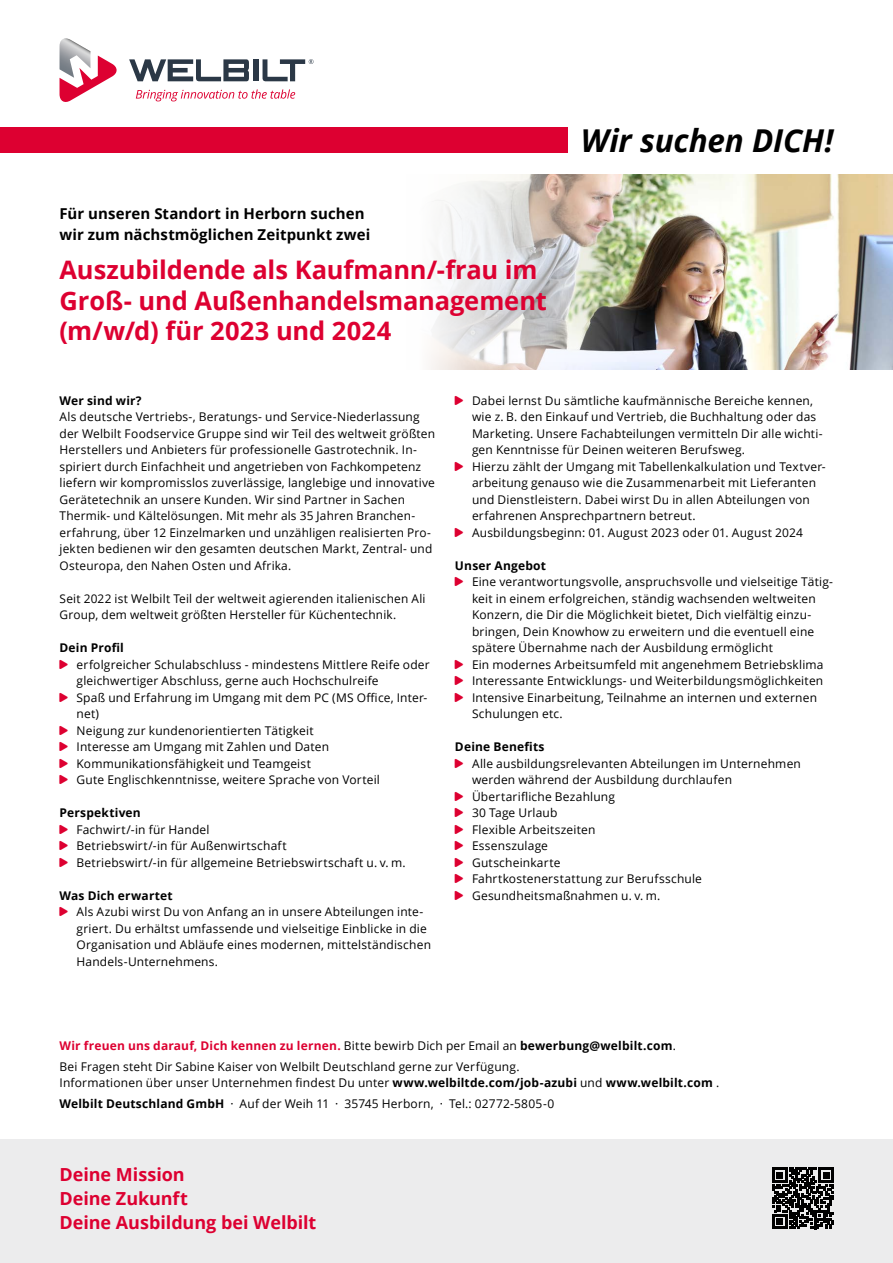
<style>
.page{position:relative;width:893px;height:1263px;background:#fff}
.page>*{position:absolute;margin:0;border:0;box-sizing:border-box;transform-origin:0 0}
.t1{font:italic 700 31.5px "Open Sans";letter-spacing:-.005em;color:#000}
.t2{font:700 25.5px/30.6px "Open Sans";letter-spacing:-.005em;color:#dd0031}
.t3{font:700 18px/24px "Open Sans";color:#dd0031}
.t4{font:700 15px/21px "Open Sans";letter-spacing:.005em;color:#000}
.t5{font:12px/16.5px "Open Sans";letter-spacing:.015em;color:#000}
.t6{font:700 12px "Open Sans";letter-spacing:.015em;color:#000}
.s1{font-family:"Arrow Rounded";color:#dd0031}
.s2{font-weight:700}
.s3{font-weight:700;color:#dd0031}
</style>
<div class="page">
<div style="left:0;top:1140px;width:893px;height:123px;background:#ececed"></div>
<svg style="left:136px;top:89px;width:159px;height:12px"></svg>
<div style="left:253px;top:59px;width:5px;height:22px;background:#2b3846"></div>
<svg style="left:263px;top:59px;width:50px;height:22px"></svg>
<svg style="left:129px;top:59px;width:120px;height:22px"></svg>
<svg style="left:60px;top:38px;width:57px;height:64px"></svg>
<svg style="left:772px;top:1168px;width:61px;height:61px"></svg>
<img style="left:430px;top:174px;width:463px;height:196px">
<div style="left:0;top:128px;width:568px;height:25px;background:#dd0031"></div>
<p class="t4" style="left:60px;top:203px;width:312px">Für unseren Standort in Herborn suchen wir zum nächstmöglichen Zeitpunkt zwei</p>
<h2 class="t2" style="left:60px;top:254px;width:489px">Auszubildende als Kaufmann/-frau im<br>Groß- und Außenhandelsmanagement (m/w/d) für 2023 und 2024</h2>
<h1 class="t1" style="left:581px;top:118px;width:254px">Wir suchen DICH!</h1>
<p class="t6" style="left:60px;top:392px;width:84px">Wer sind wir?</p>
<p class="t5" style="left:60px;top:408px;width:377px">Als deutsche Vertriebs-, Beratungs- und Service-Niederlassung der Welbilt Foodservice Gruppe sind wir Teil des weltweit größten Herstellers und Anbieters für professionelle Gastrotechnik. In&shy;spiriert durch Einfachheit und angetrieben von Fachkompetenz liefern wir kompromisslos zuverlässige, langlebige und innovative Gerätetechnik an unsere Kunden. Wir sind Partner in Sachen Thermik- und Kältelösungen. Mit mehr als 35 Jahren Branchen&shy;erfahrung, über 12 Einzelmarken und unzähligen realisierten Pro&shy;jekten bedienen wir den gesamten deutschen Markt, Zentral- und Osteuropa, den Nahen Osten und Afrika.</p>
<p class="t5" style="left:60px;top:590px;width:368px">Seit 2022 ist Welbilt Teil der weltweit agierenden italienischen Ali<br>Group, dem weltweit größten Hersteller für Küchentechnik.</p>
<p class="t6" style="left:60px;top:639px;width:66px">Dein Profil</p>
<p class="t5" style="left:60px;top:656px;width:372px"><span class="s1">A</span> erfolgreicher Schulabschluss - mindestens Mittlere Reife oder</p>
<p class="t5" style="left:77px;top:672px;width:304px">gleichwertiger Abschluss, gerne auch Hochschulreife</p>
<p class="t5" style="left:60px;top:689px;width:369px"><span class="s1">A</span> Spaß und Erfahrung im Umgang mit dem PC (MS Office, Inter-</p>
<p class="t5" style="left:77px;top:705px;width:24px">net)</p>
<p class="t5" style="left:60px;top:722px;width:256px"><span class="s1">A</span> Neigung zur kundenorientierten Tätigkeit</p>
<p class="t5" style="left:60px;top:738px;width:271px"><span class="s1">A</span> Interesse am Umgang mit Zahlen und Daten</p>
<p class="t5" style="left:60px;top:755px;width:253px"><span class="s1">A</span> Kommunikationsfähigkeit und Teamgeist</p>
<p class="t5" style="left:60px;top:771px;width:322px"><span class="s1">A</span> Gute Englischkenntnisse, weitere Sprache von Vorteil</p>
<p class="t5" style="left:60px;top:804px;width:348px"><span class="s2">Perspektiven<br></span><span class="s1">A</span> Fachwirt/-in für Handel<br><span class="s1">A</span> Betriebswirt/-in für Außenwirtschaft<br><span class="s1">A</span> Betriebswirt/-in für allgemeine Betriebswirtschaft u. v. m.</p>
<p class="t6" style="left:60px;top:887px;width:115px">Was Dich erwartet</p>
<p class="t5" style="left:60px;top:903px;width:365px"><span class="s1">A</span> Als Azubi wirst Du von Anfang an in unsere Abteilungen inte-</p>
<p class="t5" style="left:77px;top:920px;width:352px">griert. Du erhältst umfassende und vielseitige Einblicke in die</p>
<p class="t5" style="left:77px;top:936px;width:356px">Organisation und Abläufe eines modernen, mittelständischen</p>
<p class="t5" style="left:77px;top:953px;width:143px">Handels-Unternehmens.</p>
<p class="t5" style="left:455px;top:392px;width:360px"><span class="s1">A</span> Dabei lernst Du sämtliche kaufmännische Bereiche kennen,</p>
<p class="t5" style="left:472px;top:408px;width:346px">wie z. B. den Einkauf und Vertrieb, die Buchhaltung oder das</p>
<p class="t5" style="left:472px;top:425px;width:352px">Marketing. Unsere Fachabteilungen vermitteln Dir alle wichti-</p>
<p class="t5" style="left:472px;top:441px;width:275px">gen Kenntnisse für Deinen weiteren Berufsweg.</p>
<p class="t5" style="left:455px;top:458px;width:372px"><span class="s1">A</span> Hierzu zählt der Umgang mit Tabellenkalkulation und Textver-</p>
<p class="t5" style="left:472px;top:474px;width:346px">arbeitung genauso wie die Zusammenarbeit mit Lieferanten</p>
<p class="t5" style="left:472px;top:491px;width:339px">und Dienstleistern. Dabei wirst Du in allen Abteilungen von</p>
<p class="t5" style="left:472px;top:507px;width:225px">erfahrenen Ansprechpartnern betreut.</p>
<p class="t5" style="left:455px;top:524px;width:349px"><span class="s1">A</span> Ausbildungsbeginn: 01. August 2023 oder 01. August 2024</p>
<p class="t6" style="left:455px;top:557px;width:93px">Unser Angebot</p>
<p class="t5" style="left:455px;top:573px;width:379px"><span class="s1">A</span> Eine verantwortungsvolle, anspruchsvolle und vielseitige Tätig-</p>
<p class="t5" style="left:472px;top:590px;width:345px">keit in einem erfolgreichen, ständig wachsenden weltweiten</p>
<p class="t5" style="left:472px;top:606px;width:341px">Konzern, die Dir die Möglichkeit bietet, Dich vielfältig einzu-</p>
<p class="t5" style="left:472px;top:623px;width:344px">bringen, Dein Knowhow zu erweitern und die eventuell eine</p>
<p class="t5" style="left:472px;top:639px;width:302px">spätere Übernahme nach der Ausbildung ermöglicht</p>
<p class="t5" style="left:455px;top:656px;width:370px"><span class="s1">A</span> Ein modernes Arbeitsumfeld mit angenehmem Betriebsklima</p>
<p class="t5" style="left:455px;top:672px;width:370px"><span class="s1">A</span> Interessante Entwicklungs- und Weiterbildungsmöglichkeiten</p>
<p class="t5" style="left:455px;top:689px;width:364px"><span class="s1">A</span> Intensive Einarbeitung, Teilnahme an internen und externen</p>
<p class="t5" style="left:472px;top:705px;width:92px">Schulungen etc.</p>
<p class="t6" style="left:455px;top:738px;width:91px">Deine Benefits</p>
<p class="t5" style="left:455px;top:755px;width:347px"><span class="s1">A</span> Alle ausbildungsrelevanten Abteilungen im Unternehmen</p>
<p class="t5" style="left:472px;top:771px;width:262px">werden während der Ausbildung durchlaufen</p>
<p class="t5" style="left:455px;top:788px;width:162px"><span class="s1">A</span> Übertarifliche Bezahlung</p>
<p class="t5" style="left:455px;top:804px;width:104px"><span class="s1">A</span> 30 Tage Urlaub</p>
<p class="t5" style="left:455px;top:821px;width:142px"><span class="s1">A</span> Flexible Arbeitszeiten</p>
<p class="t5" style="left:455px;top:837px;width:95px"><span class="s1">A</span> Essenszulage</p>
<p class="t5" style="left:455px;top:854px;width:107px"><span class="s1">A</span> Gutscheinkarte</p>
<p class="t5" style="left:455px;top:870px;width:249px"><span class="s1">A</span> Fahrtkostenerstattung zur Berufsschule</p>
<p class="t5" style="left:455px;top:887px;width:207px"><span class="s1">A</span> Gesundheitsmaßnahmen u. v. m.</p>
<p class="t5" style="left:60px;top:1035px;width:618px;line-height:20.7px"><span class="s3">Wir freuen uns darauf, Dich kennen zu lernen.</span> Bitte bewirb Dich per Email an <span class="s2">bewerbung@welbilt.com</span>.<br>Bei Fragen steht Dir Sabine Kaiser von Welbilt Deutschland gerne zur Verfügung.</p>
<p class="t5" style="left:60px;top:1072px;width:661px;line-height:20.7px">Informationen über unser Unternehmen findest Du unter <span class="s2">www.welbiltde.com/job-azubi</span> und <span class="s2">www.welbilt.com</span> .<br><span class="s2">Welbilt Deutschland GmbH</span> · Auf der Weih 11 · 35745 Herborn, · Tel.: 02772-5805-0</p>
<h3 class="t3" style="left:60px;top:1162px;width:258px">Deine Mission<br>Deine Zukunft<br>Deine Ausbildung bei Welbilt</h3>
</div>
